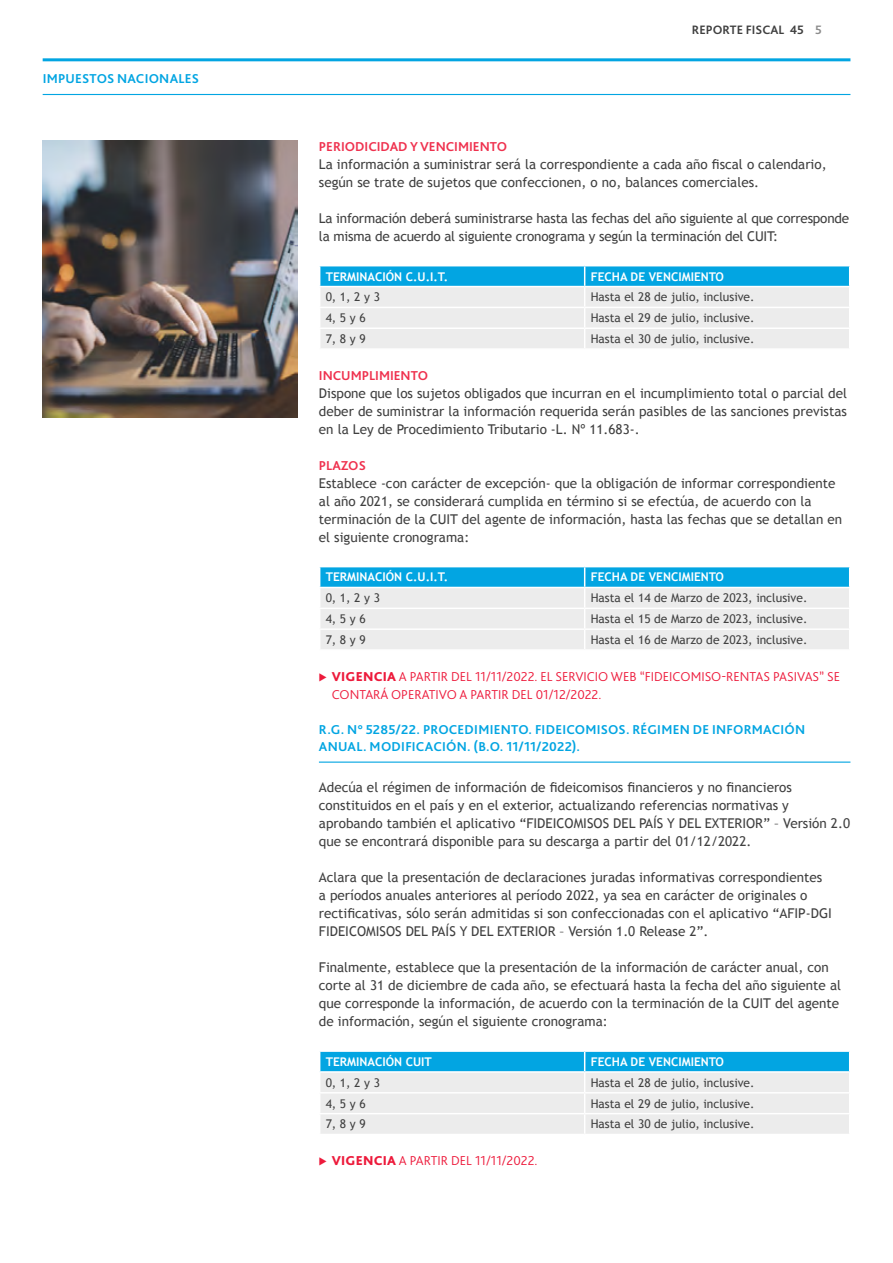
<style>
.page{position:relative;width:893px;height:1263px;background:#fff}
.page>*{position:absolute;margin:0;border:0;box-sizing:border-box;transform-origin:0 0}
.t1{font:13.5px/18px "Trebuchet MS";color:#404040}
.t2{font:300 13.5px/18px "Bliss Pro";color:#ed1a3b}
.t3{font:700 13.5px/16.5px "Bliss Pro";letter-spacing:.02em;color:#02a5e2}
.t4{font:700 13.5px "Bliss Pro";color:#ef314e}
.t5{font:700 12.75px "Bliss Pro";color:#404040}
.t6{font:12px "Trebuchet MS";color:#404040}
.t7{font:700 12px "Trebuchet MS";color:#fff}
.s1{font-weight:800}
</style>
<div class="page">
<img style="left:43px;top:141px;width:255px;height:276px">
<hr style="left:319px;top:761px;width:531px;height:2px;background:#02a5e2">
<svg style="left:319px;top:266px;width:531px;height:82px;background:#b5dcea"></svg>
<hr style="left:319px;top:286px;width:266px;height:1px;background:#fff">
<hr style="left:585px;top:286px;width:265px;height:1px;background:#fff">
<svg style="left:319px;top:567px;width:531px;height:82px;background:#b5dcea"></svg>
<hr style="left:319px;top:587px;width:266px;height:1px;background:#fff">
<hr style="left:585px;top:587px;width:265px;height:1px;background:#fff">
<svg style="left:320px;top:1051px;width:530px;height:83px;background:#b6dcea"></svg>
<hr style="left:319px;top:1071px;width:266px;height:2px;background:#fff">
<hr style="left:585px;top:1071px;width:265px;height:2px;background:#fff">
<hr style="left:43px;top:58px;width:807px;height:3px;background:#02a5e2">
<hr style="left:43px;top:94px;width:807px;height:1px;background:#02a5e2">
<p class="t3" style="left:43px;top:70px;width:158px">IMPUESTOS NACIONALES</p>
<p class="t5" style="left:692px;top:22px;width:132px">REPORTE FISCAL 45 5</p>
<p class="t4" style="left:319px;top:138px;width:190px">PERIODICIDAD Y VENCIMIENTO</p>
<p class="t1" style="left:319px;top:155px;width:509px">La información a suministrar será la correspondiente a cada año fiscal o calendario, según se trate de sujetos que confeccionen, o no, balances comerciales.</p>
<p class="t1" style="left:319px;top:209px;width:532px">La información deberá suministrarse hasta las fechas del año siguiente al que corresponde la misma de acuerdo al siguiente cronograma y según la terminación del CUIT:</p>
<p class="t7" style="left:326px;top:269px;width:124px">TERMINACIÓN C.U.I.T.</p>
<p class="t7" style="left:591px;top:269px;width:135px">FECHA DE VENCIMIENTO</p>
<p class="t6" style="left:326px;top:290px;width:56px">0, 1, 2 y 3</p>
<p class="t6" style="left:591px;top:290px;width:165px">Hasta el 28 de julio, inclusive.</p>
<p class="t6" style="left:326px;top:311px;width:42px">4, 5 y 6</p>
<p class="t6" style="left:591px;top:311px;width:165px">Hasta el 29 de julio, inclusive.</p>
<p class="t6" style="left:326px;top:332px;width:42px">7, 8 y 9</p>
<p class="t6" style="left:591px;top:332px;width:165px">Hasta el 30 de julio, inclusive.</p>
<p class="t4" style="left:319px;top:367px;width:111px">INCUMPLIMIENTO</p>
<p class="t1" style="left:319px;top:384px;width:530px;text-align:justify">Dispone que los sujetos obligados que incurran en el incumplimiento total o parcial del deber de suministrar la información requerida serán pasibles de las sanciones previstas en la Ley de Procedimiento Tributario -L. Nº 11.683-.</p>
<p class="t4" style="left:319px;top:457px;width:48px">PLAZOS</p>
<p class="t1" style="left:319px;top:474px;width:525px">Establece -con carácter de excepción- que la obligación de informar correspondiente al año 2021, se considerará cumplida en término si se efectúa, de acuerdo con la terminación de la CUIT del agente de información, hasta las fechas que se detallan en el siguiente cronograma:</p>
<p class="t7" style="left:326px;top:570px;width:124px">TERMINACIÓN C.U.I.T.</p>
<p class="t7" style="left:591px;top:570px;width:135px">FECHA DE VENCIMIENTO</p>
<p class="t6" style="left:326px;top:591px;width:56px">0, 1, 2 y 3</p>
<p class="t6" style="left:591px;top:591px;width:218px">Hasta el 14 de Marzo de 2023, inclusive.</p>
<p class="t6" style="left:326px;top:612px;width:42px">4, 5 y 6</p>
<p class="t6" style="left:591px;top:612px;width:218px">Hasta el 15 de Marzo de 2023, inclusive.</p>
<p class="t6" style="left:326px;top:633px;width:42px">7, 8 y 9</p>
<p class="t6" style="left:591px;top:633px;width:218px">Hasta el 16 de Marzo de 2023, inclusive.</p>
<p class="t2" style="left:332px;top:667px;width:510px"><span class="s1">VIGENCIA</span> A PARTIR DEL 11/11/2022. EL SERVICIO WEB “FIDEICOMISO-RENTAS PASIVAS” SE<br>CONTARÁ OPERATIVO A PARTIR DEL 01/12/2022.</p>
<p class="t3" style="left:319px;top:721px;width:488px">R.G. N° 5285/22. PROCEDIMIENTO. FIDEICOMISOS. RÉGIMEN DE INFORMACIÓN<br>ANUAL. MODIFICACIÓN. (B.O. 11/11/2022).</p>
<p class="t1" style="left:319px;top:779px;width:533px">Adecúa el régimen de información de fideicomisos financieros y no financieros constituidos en el país y en el exterior, actualizando referencias normativas y aprobando también el aplicativo “FIDEICOMISOS DEL PAÍS Y DEL EXTERIOR” – Versión 2.0 que se encontrará disponible para su descarga a partir del 01/12/2022.</p>
<p class="t1" style="left:319px;top:869px;width:514px">Aclara que la presentación de declaraciones juradas informativas correspondientes a períodos anuales anteriores al período 2022, ya sea en carácter de originales o rectificativas, sólo serán admitidas si son confeccionadas con el aplicativo “AFIP-DGI FIDEICOMISOS DEL PAÍS Y DEL EXTERIOR – Versión 1.0 Release 2”.</p>
<p class="t1" style="left:319px;top:959px;width:524px">Finalmente, establece que la presentación de la información de carácter anual, con corte al 31 de diciembre de cada año, se efectuará hasta la fecha del año siguiente al que corresponde la información, de acuerdo con la terminación de la CUIT del agente de información, según el siguiente cronograma:</p>
<p class="t7" style="left:326px;top:1054px;width:108px">TERMINACIÓN CUIT</p>
<p class="t7" style="left:591px;top:1054px;width:135px">FECHA DE VENCIMIENTO</p>
<p class="t6" style="left:326px;top:1075px;width:56px">0, 1, 2 y 3</p>
<p class="t6" style="left:591px;top:1075px;width:165px">Hasta el 28 de julio, inclusive.</p>
<p class="t6" style="left:326px;top:1096px;width:42px">4, 5 y 6</p>
<p class="t6" style="left:591px;top:1096px;width:165px">Hasta el 29 de julio, inclusive.</p>
<p class="t6" style="left:326px;top:1117px;width:42px">7, 8 y 9</p>
<p class="t6" style="left:591px;top:1117px;width:165px">Hasta el 30 de julio, inclusive.</p>
<p class="t2" style="left:332px;top:1151px;width:207px"><span class="s1">VIGENCIA</span> A PARTIR DEL 11/11/2022.</p>
</div>
